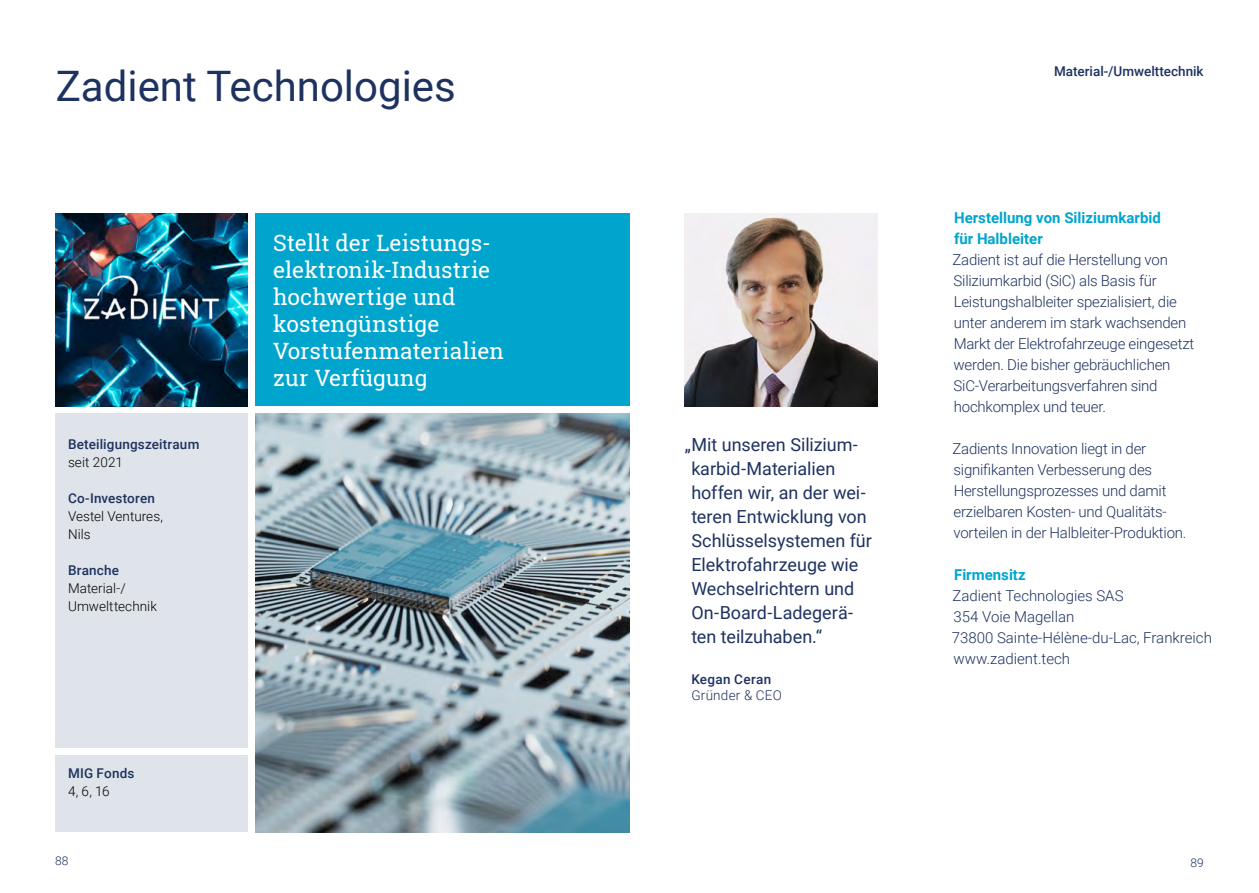
<style>
.page{position:relative;width:1259px;height:893px;background:#fff}
.page>*{position:absolute;margin:0;border:0;box-sizing:border-box;transform-origin:0 0}
.t1{font:42px "Roboto";color:#1e3260}
.t2{font:22.5px/27px "Roboto Slab";letter-spacing:.005em;color:#fff}
.t3{font:18px/24px "Roboto";color:#1e3260}
.t4{font:300 15px/21px "Roboto";letter-spacing:-.015em;color:#1e3260}
.t5{font:700 15px/21px "Roboto";color:#00a5ce}
.t6{font:500 13.5px "Roboto";letter-spacing:.01em;color:#1e3260}
.t7{font:300 13.5px/18px "Roboto";letter-spacing:.005em;color:#000}
.t8{font:300 13.5px "Roboto";letter-spacing:.02em;color:#1e3260}
.t9{font:300 12px "Roboto";color:#1e3260}
</style>
<div class="page">
<div style="left:255px;top:214px;width:374px;height:192px;background:#00a5ce"></div>
<img style="left:55px;top:214px;width:193px;height:192px">
<div style="left:55px;top:755px;width:193px;height:77px;background:#dfe4ea"></div>
<div style="left:55px;top:414px;width:193px;height:334px;background:#dfe4ea"></div>
<img style="left:685px;top:214px;width:192px;height:192px">
<img style="left:255px;top:414px;width:374px;height:418px">
<h1 class="t1" style="left:56px;top:56px;width:401px">Zadient Technologies</h1>
<p class="t6" style="left:68px;top:435px;width:133px">Beteiligungszeitraum</p>
<p class="t7" style="left:68px;top:453px;width:56px">seit 2021</p>
<p class="t6" style="left:68px;top:489px;width:89px">Co-Investoren</p>
<p class="t7" style="left:68px;top:507px;width:96px">Vestel Ventures,<br>Nils</p>
<p class="t6" style="left:68px;top:561px;width:53px">Branche</p>
<p class="t7" style="left:68px;top:579px;width:90px">Material-/<br>Umwelttechnik</p>
<p class="t6" style="left:68px;top:764px;width:68px">MIG Fonds</p>
<p class="t7" style="left:68px;top:782px;width:43px">4, 6, 16</p>
<h2 class="t2" style="left:273px;top:229px;width:232px">Stellt der Leistungs&shy;elektronik-Industrie hochwertige und kostengünstige<br>Vorstufenmaterialien zur Verfügung</h2>
<p class="t3" style="left:691px;top:432px;width:182px;text-indent:-7px">„Mit unseren Silizium&shy;karbid-Materialien hoffen wir, an der wei&shy;teren Entwicklung von<br>Schlüsselsystemen für<br>Elektrofahrzeuge wie<br>Wechselrichtern und<br>On-Board-Ladegerä&shy;ten teilzuhaben.“</p>
<p class="t6" style="left:691px;top:669px;width:81px">Kegan Ceran</p>
<p class="t8" style="left:691px;top:686px;width:92px">Gründer &amp; CEO</p>
<p class="t6" style="left:1054px;top:62px;width:151px">Material-/Umwelttechnik</p>
<p class="t5" style="left:954px;top:207px;width:208px">Herstellung von Siliziumkarbid für Halbleiter</p>
<p class="t4" style="left:952px;top:249px;width:243px">Zadient ist auf die Herstellung von Siliziumkarbid (SiC) als Basis für Leistungshalbleiter spezialisiert, die unter anderem im stark wachsenden Markt der Elektrofahrzeuge eingesetzt werden. Die bisher gebräuchlichen SiC-Verarbeitungsverfahren sind hochkomplex und teuer.</p>
<p class="t4" style="left:952px;top:438px;width:235px">Zadients Innovation liegt in der signifikanten Verbesserung des Herstellungsprozesses und damit erzielbaren Kosten- und Qualitäts&shy;vorteilen in der Halbleiter-Produktion.</p>
<p class="t5" style="left:954px;top:564px;width:73px">Firmensitz</p>
<p class="t4" style="left:952px;top:585px;width:261px">Zadient Technologies SAS<br>354 Voie Magellan<br>73800 Sainte-Hélène-du-Lac, Frankreich www.zadient.tech</p>
<p class="t9" style="left:55px;top:853px;width:15px">88</p>
<p class="t9" style="left:1190px;top:854px;width:15px">89</p>
</div>
